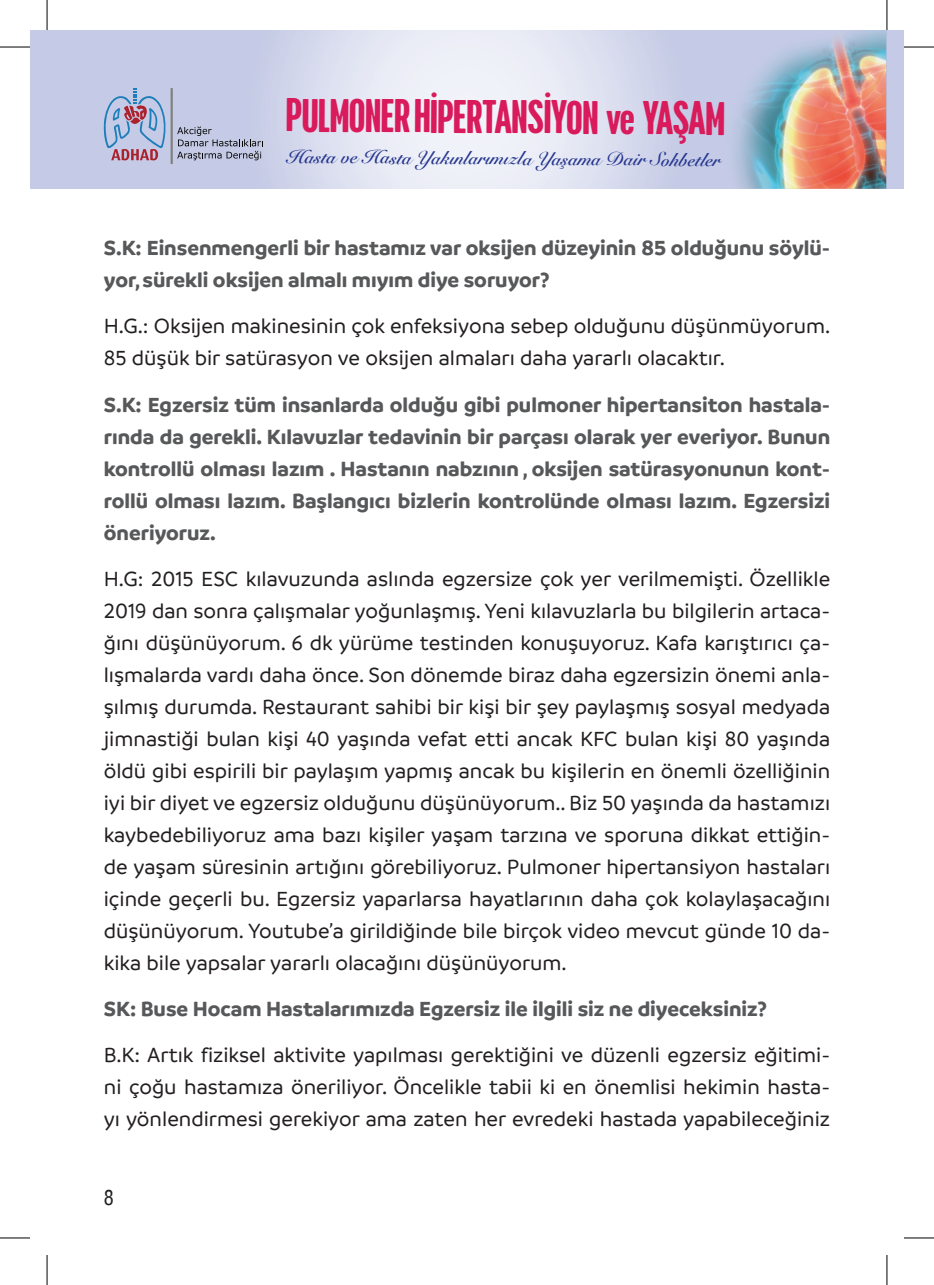
<style>
.page{position:relative;width:934px;height:1285px;background:#fff}
.page>*{position:absolute;margin:0;border:0;box-sizing:border-box;transform-origin:0 0}
.t1{font:500 44px "Cervo Neue Con";letter-spacing:-.03em;color:#d91a5b}
.t2{font:500 22px/32px "Branding SF";color:#231f20;text-align:justify}
.t3{font:700 22px/32px "Branding SF";color:#57585a}
.t4{font:20px "Helvetica Cond";color:#231f20}
.t5{font:700 18.6px "Snell Roundhand";color:#283890}
</style>
<div class="page">
<svg style="left:30px;top:30px;width:661px;height:159px;background:#d8dcee"></svg>
<svg style="left:103px;top:88px;width:64px;height:72px;background:#abadcb"></svg>
<hr style="left:170px;top:88px;width:3px;height:76px;background:#808180">
<svg style="left:177px;top:126px;width:85px;height:34px;background:#a9aec4"></svg>
<img style="left:691px;top:30px;width:195px;height:159px">
<div style="left:886px;top:30px;width:17px;height:159px;background:#c5cbe6"></div>
<hr style="left:0;top:47px;width:30px;height:1px;background:#000">
<hr style="left:903px;top:47px;width:30px;height:1px;background:#000">
<hr style="left:0;top:1237px;width:30px;height:1px;background:#000">
<hr style="left:903px;top:1237px;width:30px;height:1px;background:#000">
<hr style="left:47px;top:0;width:1px;height:30px;background:#000">
<hr style="left:47px;top:1255px;width:1px;height:30px;background:#000">
<hr style="left:886px;top:0;width:1px;height:30px;background:#000">
<hr style="left:886px;top:1255px;width:1px;height:30px;background:#000">
<h1 class="t1" style="left:285px;top:89px;width:441px">PULMONER HİPERTANSİYON ve YAŞAM</h1>
<p class="t5" style="left:287px;top:142px;width:434px">Hasta ve Hasta Yakınlarımızla Yaşama Dair Sohbetler</p>
<p class="t3" style="left:104px;top:232px;width:727px">S.K: Einsenmengerli bir hastamız var oksijen düzeyinin 85 olduğunu söylü&shy;yor, sürekli oksijen almalı mıyım diye soruyor?</p>
<p class="t2" style="left:104px;top:310px;width:727px">H.G.: Oksijen makinesinin çok enfeksiyona sebep olduğunu düşünmüyorum.<br>85 düşük bir satürasyon ve oksijen almaları daha yararlı olacaktır.</p>
<p class="t3" style="left:104px;top:388px;width:727px;text-align:justify">S.K: Egzersiz tüm insanlarda olduğu gibi pulmoner hipertansiton hastala&shy;rında da gerekli. Kılavuzlar tedavinin bir parçası olarak yer everiyor. Bunun kontrollü olması lazım . Hastanın nabzının , oksijen satürasyonunun kont&shy;rollü olması lazım. Başlangıcı bizlerin kontrolünde olması lazım. Egzersizi öneriyoruz.</p>
<p class="t2" style="left:104px;top:563px;width:727px">H.G: 2015 ESC kılavuzunda aslında egzersize çok yer verilmemişti. Özellikle 2019 dan sonra çalışmalar yoğunlaşmış. Yeni kılavuzlarla bu bilgilerin artaca&shy;ğını düşünüyorum. 6 dk yürüme testinden konuşuyoruz. Kafa karıştırıcı ça&shy;lışmalarda vardı daha önce. Son dönemde biraz daha egzersizin önemi anla&shy;şılmış durumda. Restaurant sahibi bir kişi bir şey paylaşmış sosyal medyada jimnastiği bulan kişi 40 yaşında vefat etti ancak KFC bulan kişi 80 yaşında öldü gibi espirili bir paylaşım yapmış ancak bu kişilerin en önemli özelliğinin iyi bir diyet ve egzersiz olduğunu düşünüyorum.. Biz 50 yaşında da hastamızı kaybedebiliyoruz ama bazı kişiler yaşam tarzına ve sporuna dikkat ettiğin&shy;de yaşam süresinin artığını görebiliyoruz. Pulmoner hipertansiyon hastaları içinde geçerli bu. Egzersiz yaparlarsa hayatlarının daha çok kolaylaşacağını düşünüyorum. Youtube’a girildiğinde bile birçok video mevcut günde 10 da&shy;kika bile yapsalar yararlı olacağını düşünüyorum.</p>
<p class="t3" style="left:104px;top:993px;width:664px">SK: Buse Hocam Hastalarımızda Egzersiz ile ilgili siz ne diyeceksiniz?</p>
<p class="t2" style="left:104px;top:1039px;width:727px">B.K: Artık fiziksel aktivite yapılması gerektiğini ve düzenli egzersiz eğitimi&shy;ni çoğu hastamıza öneriliyor. Öncelikle tabii ki en önemlisi hekimin hasta&shy;yı yönlendirmesi gerekiyor ama zaten her evredeki hastada yapabileceğiniz</p>
<p class="t4" style="left:104px;top:1185px;width:11px">8</p>
</div>
